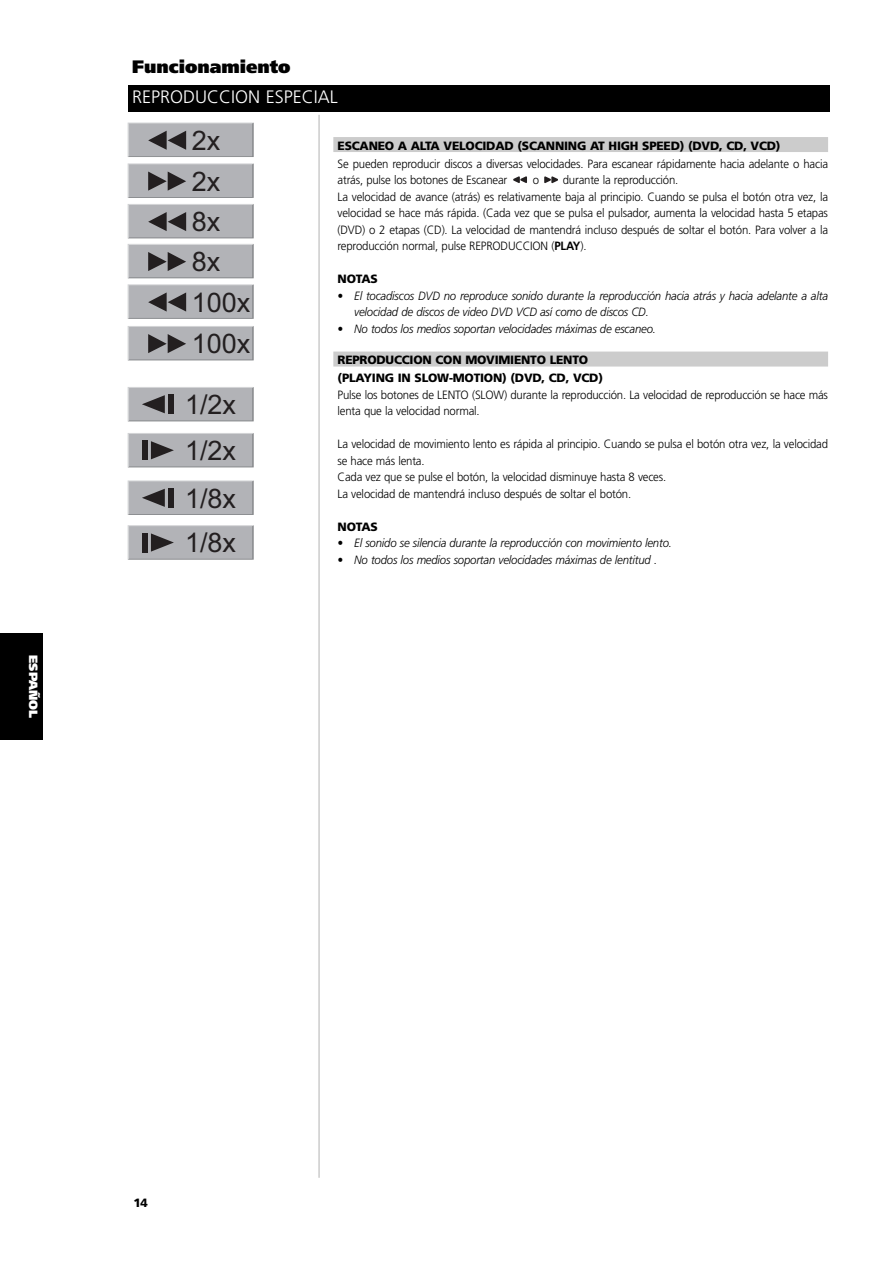
<style>
.page{position:relative;width:893px;height:1263px;background:#fff}
.page>*{position:absolute;margin:0;border:0;box-sizing:border-box;transform-origin:0 0}
.t1{font:27px/40.7px "Arial";color:#231f20}
.t2{font:300 18px "Frutiger";color:#fff}
.t3{font:900 18px "Frutiger";color:#000}
.t4{font:300 12px/16.5px "Frutiger";letter-spacing:-.015em;color:#000;scale:.95 1}
.t5{font:italic 300 12px/16.5px "Frutiger";letter-spacing:-.015em;color:#000;scale:.95 1}
.t6{font:900 12px/18px "Frutiger";letter-spacing:-.02em;color:#000}
.t7{font:900 12px "Frutiger";color:#fff}
.s1{font-weight:700}
</style>
<div class="page">
<hr style="left:318px;top:115px;width:2px;height:1063px;background:#ccc">
<div style="left:0;top:634px;width:43px;height:106px;background:#000"></div>
<div style="left:333px;top:137px;width:495px;height:15px;background:#ccc"></div>
<div style="left:333px;top:352px;width:495px;height:15px;background:#ccc"></div>
<svg style="left:544px;top:176px;width:14px;height:7px"></svg>
<svg style="left:513px;top:176px;width:14px;height:7px"></svg>
<div style="left:128px;top:85px;width:701px;height:27px;background:#000"></div>
<svg style="left:128px;top:123px;width:126px;height:34px;background:#a5a6a9"></svg>
<svg style="left:128px;top:163px;width:126px;height:35px;background:#a7a7ab"></svg>
<svg style="left:128px;top:204px;width:126px;height:34px;background:#a6a6aa"></svg>
<svg style="left:128px;top:244px;width:126px;height:34px;background:#a6a6aa"></svg>
<svg style="left:128px;top:284px;width:126px;height:35px;background:#a7a7ab"></svg>
<svg style="left:128px;top:326px;width:126px;height:34px;background:#a6a6aa"></svg>
<svg style="left:128px;top:387px;width:126px;height:34px;background:#a7a7ab"></svg>
<svg style="left:128px;top:433px;width:126px;height:34px;background:#a7a7ab"></svg>
<svg style="left:128px;top:480px;width:126px;height:35px;background:#a8a8ac"></svg>
<svg style="left:128px;top:525px;width:126px;height:35px;background:#a7a8ac"></svg>
<p class="t7" style="left:38px;top:655px;width:65px;rotate:90deg">ESPAÑOL</p>
<h2 class="t3" style="left:132px;top:60px;width:160px">Funcionamiento</h2>
<h2 class="t2" style="left:132px;top:90px;width:207px">REPRODUCCION ESPECIAL</h2>
<h1 class="t1" style="left:192px;top:120px;width:60px">2x<br>2x<br>8x<br>8x<br>100x<br>100x</h1>
<h1 class="t1" style="left:185px;top:381px;width:53px;line-height:46.8px;text-align:justify">1/2x 1/2x 1/8x</h1>
<h1 class="t1" style="left:185px;top:523px;width:53px">1/8x</h1>
<p class="t6" style="left:337px;top:137px;width:444px">ESCANEO A ALTA VELOCIDAD (SCANNING AT HIGH SPEED) (DVD, CD, VCD)</p>
<p class="t4" style="left:337px;top:156px;width:518px">Se pueden reproducir discos a diversas velocidades. Para escanear rápidamente hacia adelante o hacia atrás, pulse los botones de Escanear</p>
<p class="t4" style="left:337px;top:173px;width:518px;text-indent:225px">durante la reproducción.<br>La velocidad de avance (atrás) es relativamente baja al principio. Cuando se pulsa el botón otra vez, la velocidad se hace más rápida. (Cada vez que se pulsa el pulsador, aumenta la velocidad hasta 5 etapas (DVD) o 2 etapas (CD). La velocidad de mantendrá incluso después de soltar el botón. Para volver a la reproducción normal, pulse REPRODUCCION (<span class="s1">PLAY</span>).</p>
<p class="t6" style="left:337px;top:271px;width:42px">NOTAS</p>
<p class="t5" style="left:354px;top:288px;width:500px;text-indent:-17px">• El tocadiscos DVD no reproduce sonido durante la reproducción hacia atrás y hacia adelante a alta velocidad de discos de video DVD VCD así como de discos CD.</p>
<p class="t5" style="left:337px;top:321px;width:336px">• No todos los medios soportan velocidades máximas de escaneo.</p>
<p class="t6" style="left:337px;top:352px;width:267px">REPRODUCCION CON MOVIMIENTO LENTO (PLAYING IN SLOW-MOTION) (DVD, CD, VCD)</p>
<p class="t4" style="left:337px;top:387px;width:518px">Pulse los botones de LENTO (SLOW) durante la reproducción. La velocidad de reproducción se hace más lenta que la velocidad normal.</p>
<p class="t4" style="left:337px;top:437px;width:518px">La velocidad de movimiento lento es rápida al principio. Cuando se pulsa el botón otra vez, la velocidad se hace más lenta.<br>Cada vez que se pulse el botón, la velocidad disminuye hasta 8 veces.<br>La velocidad de mantendrá incluso después de soltar el botón.</p>
<p class="t6" style="left:337px;top:518px;width:42px">NOTAS</p>
<p class="t5" style="left:337px;top:536px;width:353px">• El sonido se silencia durante la reproducción con movimiento lento.</p>
<p class="t5" style="left:337px;top:552px;width:338px">• No todos los medios soportan velocidades máximas de lentitud .</p>
<p class="t4" style="left:532px;top:173px;width:8px">o</p>
<p class="t6" style="left:133px;top:1195px;width:16px">14</p>
</div>
